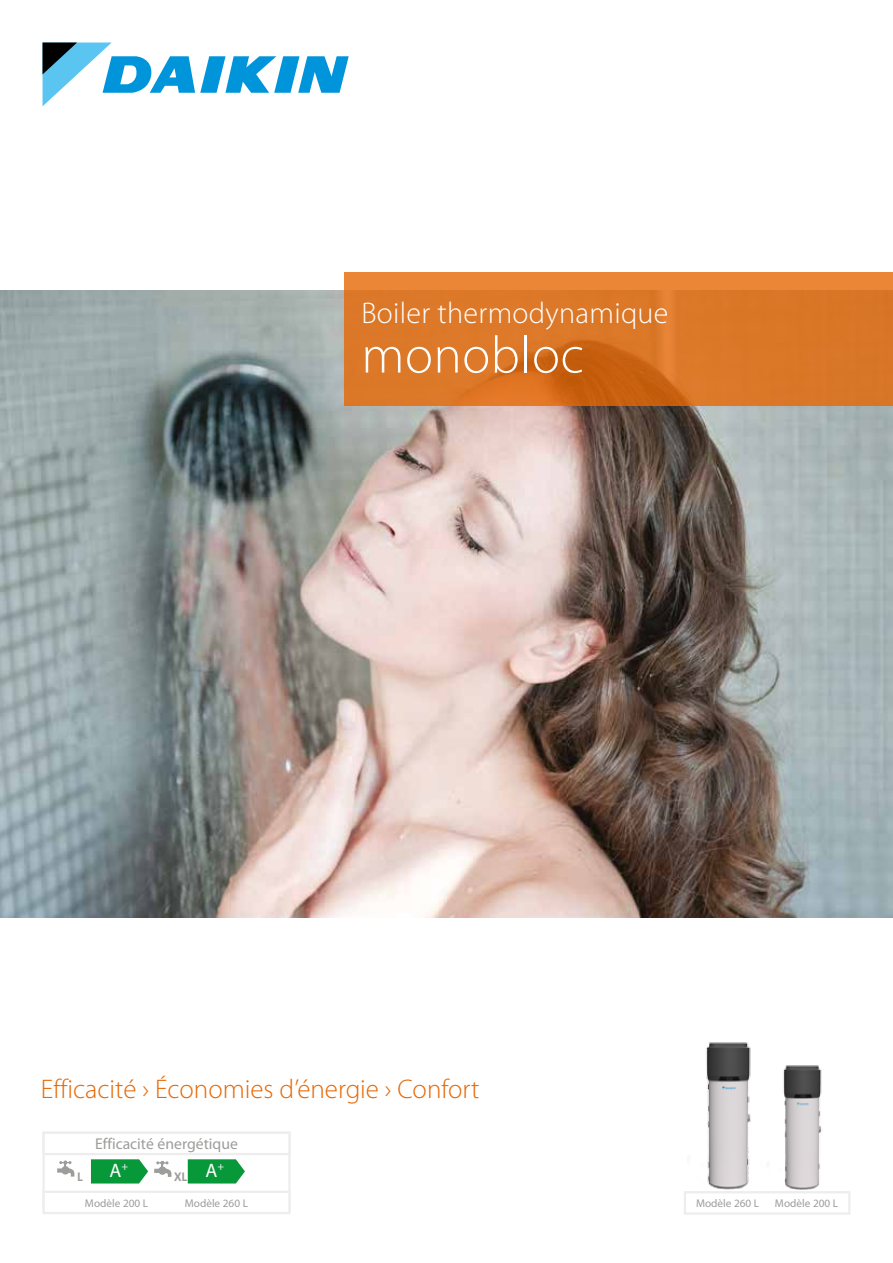
<style>
.page{position:relative;width:893px;height:1263px;background:#fff}
.page>*{position:absolute;margin:0;border:0;box-sizing:border-box;transform-origin:0 0}
.t1{font:300 52.5px "Myriad Pro";letter-spacing:.01em;color:#fff}
.t2{font:300 30px "Myriad Pro";letter-spacing:.01em;color:#fff}
.t3{font:300 27px "Myriad Pro";color:#e66805}
.t4{font:19.5px "Myriad Pro";color:#fff}
.t5{font:15.75px "Myriad Pro";color:#9d9d9c}
.t6{font:700 13.5px "Calibri";color:#9d9d9c}
.t7{font:11.25px "Myriad Pro";color:#9d9d9c}
</style>
<div class="page">
<img style="left:0;top:290px;width:893px;height:627px">
<svg style="left:43px;top:43px;width:306px;height:63px"></svg>
<svg style="left:57px;top:1161px;width:17px;height:15px"></svg>
<svg style="left:91px;top:1159px;width:57px;height:24px"></svg>
<svg style="left:154px;top:1161px;width:17px;height:16px"></svg>
<svg style="left:188px;top:1159px;width:57px;height:24px"></svg>
<div style="left:43px;top:1190px;width:248px;height:24px;border:2px solid #ededed"></div>
<div style="left:43px;top:1132px;width:248px;height:23px;border:2px solid #ededed"></div>
<svg style="left:344px;top:272px;width:549px;height:134px;background:#db7727"></svg>
<img style="left:706px;top:1042px;width:45px;height:148px">
<img style="left:783px;top:1065px;width:39px;height:125px">
<div style="left:684px;top:1191px;width:166px;height:24px;border:2px solid #ededed"></div>
<h2 class="t2" style="left:361px;top:297px;width:308px">Boiler thermodynamique</h2>
<h1 class="t1" style="left:361px;top:326px;width:224px">monobloc</h1>
<h3 class="t3" style="left:41px;top:1074px;width:440px">Efficacité › Économies d’énergie › Confort</h3>
<h3 class="t5" style="left:95px;top:1134px;width:144px">Efficacité énergétique</h3>
<h3 class="t4" style="left:110px;top:1158px;width:20px">A<sup>+</sup></h3>
<p class="t6" style="left:174px;top:1168px;width:52px">XL <sup>A</sup><sup>+</sup></p>
<p class="t7" style="left:85px;top:1196px;width:65px">Modèle 200 L</p>
<p class="t7" style="left:185px;top:1196px;width:65px">Modèle 260 L</p>
<p class="t6" style="left:77px;top:1168px;width:7px">L</p>
<p class="t7" style="left:696px;top:1196px;width:65px">Modèle 260 L</p>
<p class="t7" style="left:775px;top:1196px;width:65px">Modèle 200 L</p>
</div>
